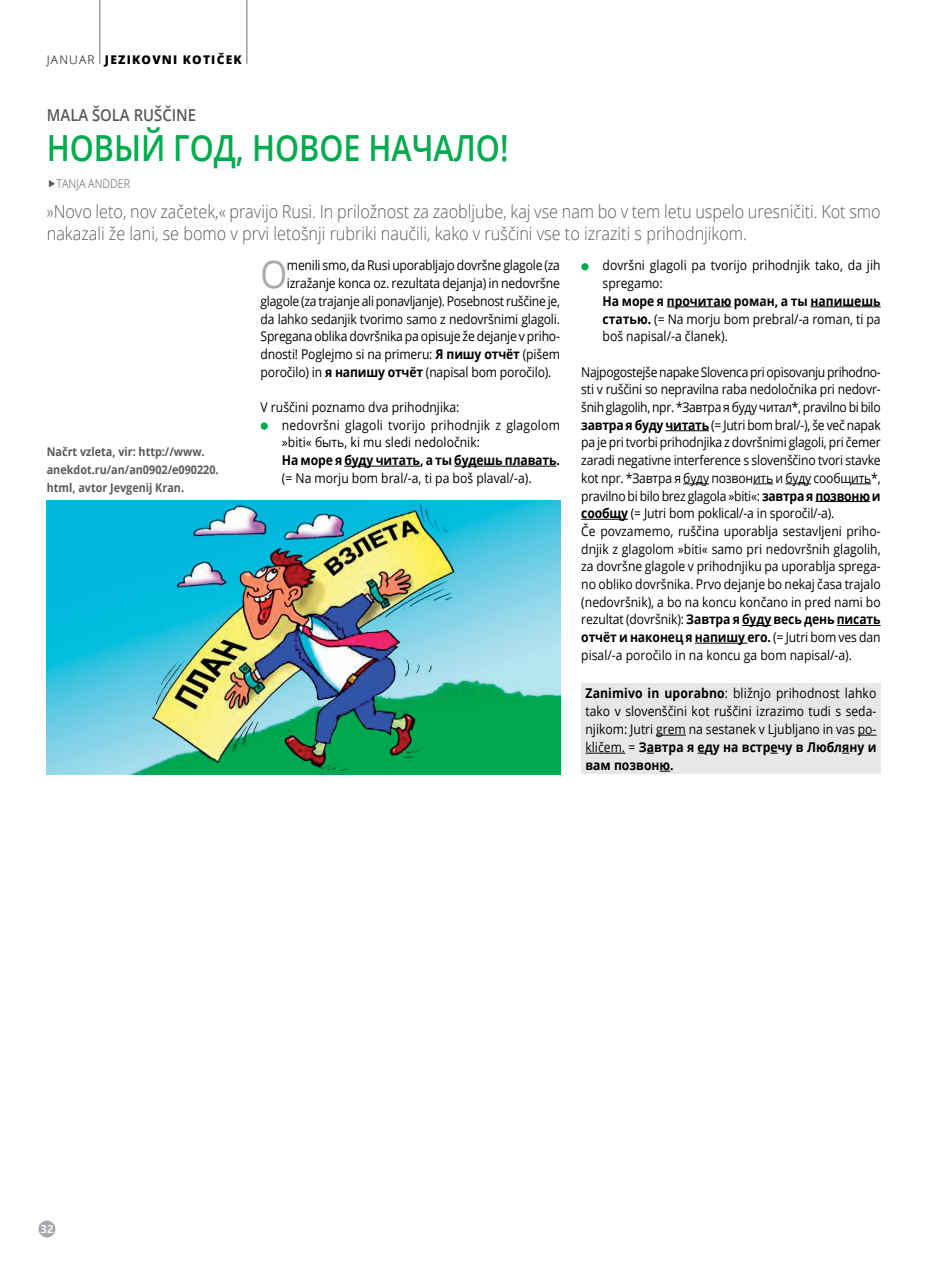
<style>
.page{position:relative;width:936px;height:1263px;background:#fff}
.page>*{position:absolute;margin:0;border:0;box-sizing:border-box;transform-origin:0 0}
.t1{font:38.25px "Open Sans";color:#a7a9ac;scale:.9 1}
.t2{font:600 36px "Open Sans";color:#00ab4e;scale:.85 1}
.t3{font:300 18px/21.6px "Open Sans";color:#58595b;scale:.9 1}
.t4{font:600 16.5px "Open Sans";color:#58595b;scale:.9 1}
.t5{font:13.5px/17.7px "Open Sans";letter-spacing:-.015em;color:#000;scale:.9 1}
.t6{font:13.5px/17.7px "Open Sans";letter-spacing:.005em;color:#000;scale:.9 1}
.t7{font:700 13.5px "Open Sans";letter-spacing:-.01em;color:#000;scale:.9 1}
.t8{font:700 12px/18px "Open Sans";color:#58595b;scale:.9 1}
.t9{font:800 12px "Open Sans";letter-spacing:.1em;color:#000}
.t10{font:300 12px "Open Sans";color:#58595b;scale:.9 1}
.t11{font:700 12px "Bliss Pro";color:#fff}
.s1{font-weight:300}
.s2{font-weight:700}
</style>
<div class="page">
<div style="left:38px;top:1220px;width:17px;height:17px;background:#a7a9ac;border-radius:50%"></div>
<hr style="left:935px;top:0;width:1px;height:1263px;background:#ededee">
<hr style="left:99px;top:0;width:1px;height:64px;background:#6d6e71">
<hr style="left:246px;top:0;width:1px;height:64px;background:#6d6e71">
<hr style="left:344px;top:466px;width:76px;height:1px;background:#000">
<hr style="left:454px;top:466px;width:102px;height:1px;background:#000">
<div style="left:260px;top:422px;width:8px;height:8px;background:#00ab4e;border-radius:50%"></div>
<hr style="left:666px;top:306px;width:65px;height:1px;background:#000">
<hr style="left:810px;top:306px;width:70px;height:1px;background:#000">
<hr style="left:665px;top:430px;width:44px;height:1px;background:#000">
<svg style="left:683px;top:483px;width:26px;height:1px"></svg>
<svg style="left:753px;top:483px;width:20px;height:1px"></svg>
<svg style="left:785px;top:483px;width:26px;height:1px"></svg>
<svg style="left:851px;top:483px;width:20px;height:1px"></svg>
<hr style="left:815px;top:501px;width:54px;height:1px;background:#000">
<hr style="left:581px;top:519px;width:47px;height:1px;background:#000">
<svg style="left:742px;top:625px;width:29px;height:1px"></svg>
<hr style="left:836px;top:625px;width:44px;height:1px;background:#000">
<hr style="left:695px;top:643px;width:52px;height:1px;background:#000">
<div style="left:581px;top:263px;width:7px;height:7px;background:#00ab4e;border-radius:50%"></div>
<div style="left:581px;top:683px;width:299px;height:91px;background:#e6e7e8"></div>
<hr style="left:656px;top:735px;width:30px;height:1px;background:#000">
<svg style="left:857px;top:735px;width:19px;height:1px"></svg>
<hr style="left:585px;top:753px;width:40px;height:1px;background:#000">
<img style="left:47px;top:501px;width:513px;height:273px">
<p class="t9" style="left:47px;top:50px;width:196px"><span class="s1">JANUAR</span> JEZIKOVNI KOTIČEK</p>
<p class="t4" style="left:47px;top:104px;width:167px">MALA ŠOLA RUŠČINE</p>
<h2 class="t2" style="left:47px;top:124px;width:544px">НОВЫЙ ГОД, НОВОЕ НАЧАЛО!</h2>
<p class="t10" style="left:56px;top:175px;width:83px">TANJA ANDDER</p>
<h3 class="t3" style="left:47px;top:200px;width:928px">»Novo leto, nov začetek,« pravijo Rusi. In priložnost za zaobljube, kaj vse nam bo v tem letu uspelo uresničiti. Kot smo nakazali že lani, se bomo v prvi letošnji rubriki naučili, kako v ruščini vse to izraziti s prihodnjikom.</h3>
<h1 class="t1" style="left:260px;top:248px;width:31px">O</h1>
<p class="t5" style="left:287px;top:256px;width:305px">menili smo, da Rusi uporabljajo dovršne glagole (za</p>
<p class="t6" style="left:602px;top:256px;width:310px">dovršni glagoli pa tvorijo prihodnjik tako, da jih spregamo:</p>
<p class="t5" style="left:602px;top:292px;width:310px;text-align:justify"><span class="s2">На море я прочитаю роман, а ты напишешь статью.</span> (= Na morju bom prebral/-a roman, ti pa boš napisal/-a članek).</p>
<p class="t5" style="left:581px;top:362px;width:334px">Najpogostejše napake Slovenca pri opisovanju prihodno&shy;sti v ruščini so nepravilna raba nedoločnika pri nedovr&shy;šnih glagolih, npr. *Завтра я буду читал*, pravilno bi bilo <span class="s2">завтра я буду читать</span> (= Jutri bom bral/-), še več napak pa je pri tvorbi prihodnjika z dovršnimi glagoli, pri čemer zaradi negativne interference s slovenščino tvori stavke kot npr. *Завтра я буду позвонить и буду сообщить*, pravilno bi bilo brez glagola »biti«: <span class="s2">завтра я позвоню и сообщу</span> (= Jutri bom poklical/-a in sporočil/-a).<br>Če povzamemo, ruščina uporablja sestavljeni priho&shy;dnjik z glagolom »biti« samo pri nedovršnih glagolih, za dovršne glagole v prihodnjiku pa uporablja sprega&shy;no obliko dovršnika. Prvo dejanje bo nekaj časa trajalo (nedovršnik), a bo na koncu končano in pred nami bo rezultat (dovršnik): <span class="s2">Завтра я буду весь день писать отчёт и наконец я напишу его.</span> (= Jutri bom ves dan pisal/-a poročilo in na koncu ga bom napisal/-a).</p>
<p class="t5" style="left:585px;top:684px;width:325px;text-align:justify"><span class="s2">Zanimivo in uporabno</span>: bližnjo prihodnost lahko tako v slovenščini kot ruščini izrazimo tudi s seda&shy;njikom: Jutri grem na sestanek v Ljubljano in vas po&shy;kličem. = <span class="s2">Завтра я еду на встречу в Любляну и вам позвоню.</span></p>
<p class="t5" style="left:287px;top:274px;width:305px">izražanje konca oz. rezultata dejanja) in nedovršne</p>
<p class="t5" style="left:260px;top:292px;width:334px">glagole (za trajanje ali ponavljanje). Posebnost ruščine je,</p>
<p class="t5" style="left:260px;top:309px;width:334px">da lahko sedanjik tvorimo samo z nedovršnimi glagoli.</p>
<p class="t5" style="left:260px;top:327px;width:334px">Spregana oblika dovršnika pa opisuje že dejanje v priho-</p>
<p class="t5" style="left:260px;top:345px;width:334px">dnosti! Poglejmo si na primeru: <span class="s2">Я пишу отчёт</span> (pišem</p>
<p class="t5" style="left:260px;top:362px;width:325px">poročilo) in <span class="s2">я напишу отчёт</span> (napisal bom poročilo).</p>
<p class="t5" style="left:282px;top:398px;width:310px;text-indent:-21px">V ruščini poznamo dva prihodnjika:<br>nedovršni glagoli tvorijo prihodnjik z glagolom »biti« быть, ki mu sledi nedoločnik:</p>
<p class="t7" style="left:282px;top:451px;width:310px">На море я буду читать, а ты будешь плавать.</p>
<p class="t5" style="left:282px;top:469px;width:279px">(= Na morju bom bral/-a, ti pa boš plaval/-a).</p>
<p class="t8" style="left:47px;top:443px;width:192px">Načrt vzleta, vir: http://www. anekdot.ru/an/an0902/e090220. html, avtor Jevgenij Kran.</p>
<p class="t11" style="left:40px;top:1222px;width:15px">32</p>
</div>
